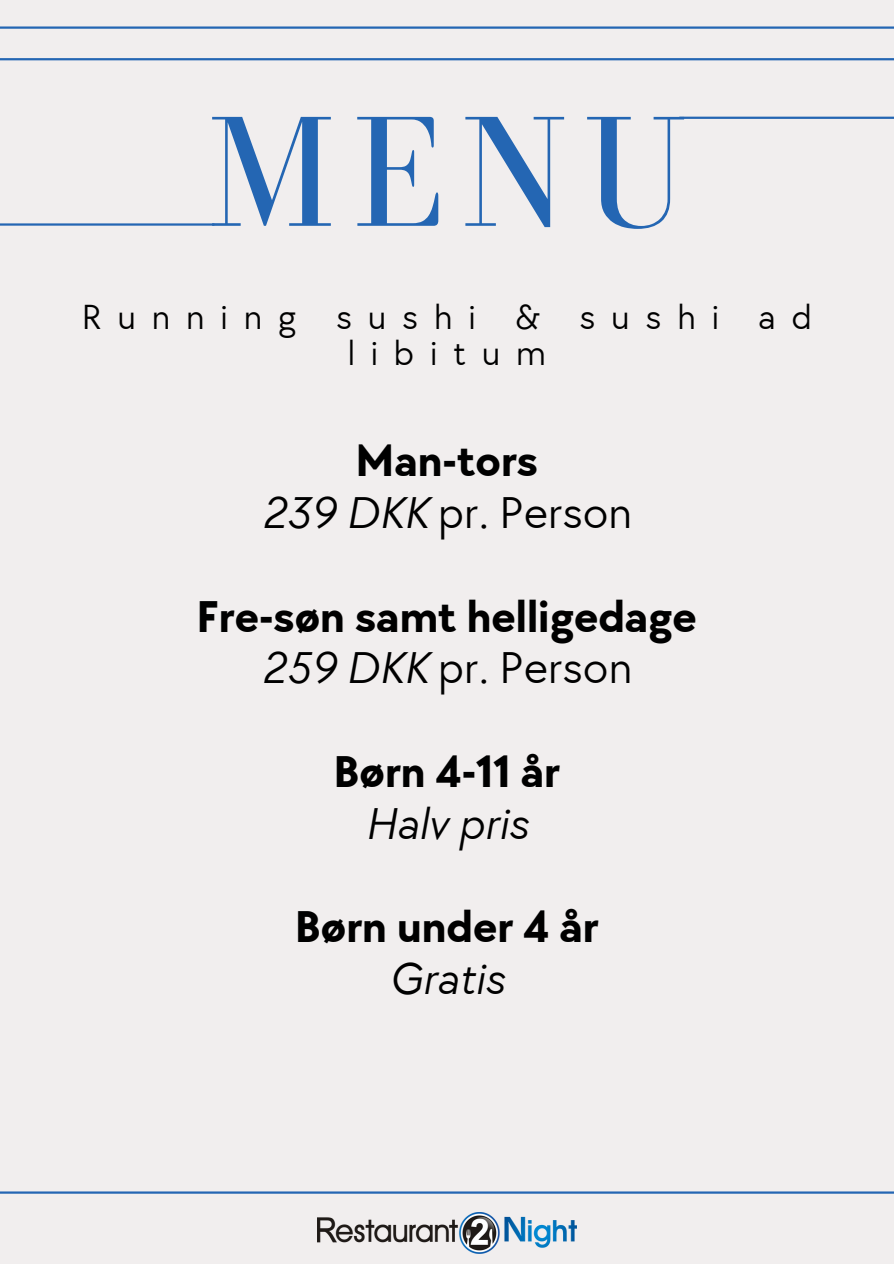
<style>
.page{position:relative;width:894px;height:1264px;background:#fff}
.page>*{position:absolute;margin:0;border:0;box-sizing:border-box;transform-origin:0 0}
.t1{font:162px "Bodoni FLF";color:#2466b3}
.t2{font:700 45.9px/51.8px "TT Chocolates";color:#000;text-align:center}
.t3{font:45.9px/51.8px "TT Chocolates";color:#000;text-align:center}
.t4{font:italic 45.9px "TT Chocolates";color:#000}
.t5{font:36px/36px "TT Chocolates";letter-spacing:.435em;color:#000;text-align:center}
.s1{font-weight:700}
.s2{font-style:italic}
.s3{font-weight:400;font-style:italic}
.s4{font-weight:400}
</style>
<div class="page">
<div style="left:0;top:0;width:893px;height:1263px;background:#f1eeee"></div>
<hr style="left:0;top:26px;width:893px;height:3px;background:#2466b3">
<hr style="left:0;top:58px;width:893px;height:2px;background:#2466b3">
<hr style="left:0;top:223px;width:214px;height:3px;background:#2466b3">
<hr style="left:679px;top:117px;width:214px;height:2px;background:#2466b3">
<hr style="left:0;top:1191px;width:893px;height:2px;background:#2466b3">
<img style="left:317px;top:1212px;width:259px;height:41px">
<h1 class="t1" style="left:206px;top:84px;width:481px">MENU</h1>
<p class="t5" style="left:82px;top:300px;width:731px">Running sushi &amp; sushi ad libitum</p>
<p class="t3" style="left:261px;top:437px;width:372px"><span class="s1">Man-tors<br></span><span class="s2">239 DKK</span> pr. Person</p>
<h2 class="t2" style="left:196px;top:592px;width:501px">Fre-søn samt helligedage<br><span class="s3">259 DKK</span> <span class="s4">pr. Person</span></h2>
<h2 class="t2" style="left:333px;top:747px;width:228px">Børn 4-11 år<br><span class="s3">Halv pris</span></h2>
<h2 class="t2" style="left:295px;top:902px;width:305px">Børn under 4 år</h2>
<h2 class="t4" style="left:388px;top:952px;width:118px">Gratis</h2>
</div>
